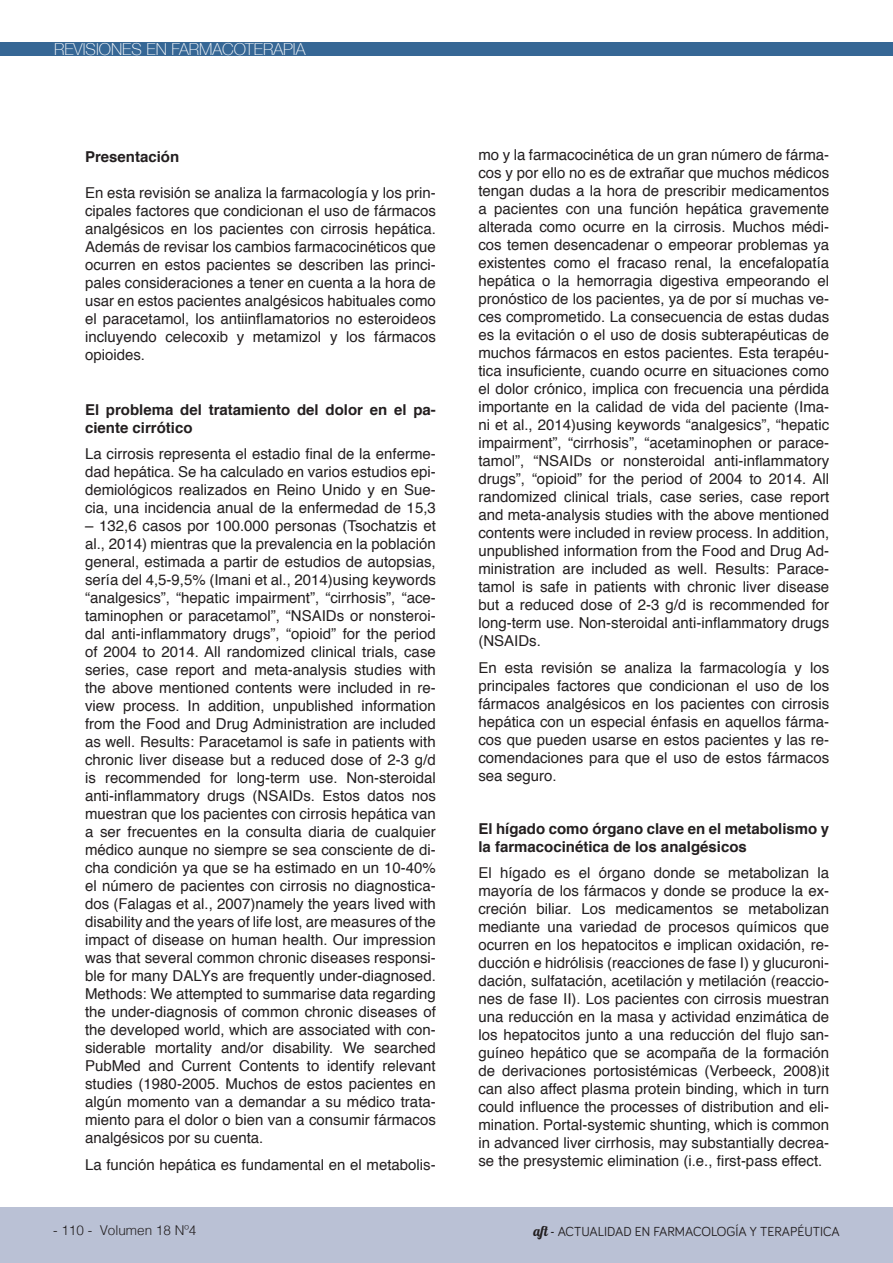
<style>
.page{position:relative;width:893px;height:1263px;background:#fff}
.page>*{position:absolute;margin:0;border:0;box-sizing:border-box;transform-origin:0 0}
.t1{font:100 16.5px "Helvetica Neue";color:#fff}
.t2{font:15px/18px "Helvetica";color:#231f20;text-align:justify}
.t3{font:700 15px/18px "Helvetica";color:#231f20}
.t4{font:15px "Arial";color:#231f20}
.t5{font:13.5px "Bariol";color:#231f20}
.t6{font:300 13.5px "Helvetica";color:#231f20}
.s1{font-family:"Helvetica"}
.s2{font-family:"Lobster 1.4"}
</style>
<div class="page">
<div style="left:0;top:42px;width:893px;height:13px;background:#366795"></div>
<div style="left:0;top:1207px;width:893px;height:56px;background:#bac1d5"></div>
<p class="t1" style="left:54px;top:37px;width:253px">REVISIONES EN FARMACOTERAPIA</p>
<p class="t3" style="left:85px;top:148px;width:96px">Presentación</p>
<p class="t2" style="left:85px;top:184px;width:352px">En esta revisión se analiza la farmacología y los prin&shy;cipales factores que condicionan el uso de fármacos analgésicos en los pacientes con cirrosis hepática.<br>Además de revisar los cambios farmacocinéticos que ocurren en estos pacientes se describen las princi&shy;pales consideraciones a tener en cuenta a la hora de usar en estos pacientes analgésicos habituales como el paracetamol, los antiinflamatorios no esteroideos incluyendo celecoxib y metamizol y los fármacos opioides.</p>
<p class="t3" style="left:85px;top:401px;width:352px">El problema del tratamiento del dolor en el pa&shy;ciente cirrótico</p>
<p class="t2" style="left:85px;top:445px;width:352px">La cirrosis representa el estadio final de la enferme&shy;dad hepática. Se ha calculado en varios estudios epi&shy;demiológicos realizados en Reino Unido y en Sue&shy;cia, una incidencia anual de la enfermedad de 15,3</p>
<p class="t2" style="left:85px;top:517px;width:352px">– 132,6 casos por 100.000 personas (Tsochatzis et al., 2014) mientras que la prevalencia en la población general, estimada a partir de estudios de autopsias, sería del 4,5-9,5% (Imani et al., 2014)using keywords “analgesics”, “hepatic impairment”, “cirrhosis”, “ace&shy;taminophen or paracetamol”, “NSAIDs or nonsteroi&shy;dal anti-inflammatory drugs”, “opioid” for the period of 2004 to 2014. All randomized clinical trials, case series, case report and meta-analysis studies with the above mentioned contents were included in re&shy;view process. In addition, unpublished information from the Food and Drug Administration are included as well. Results: Paracetamol is safe in patients with chronic liver disease but a reduced dose of 2-3 g/d is recommended for long-term use. Non-steroidal anti-inflammatory drugs (NSAIDs. Estos datos nos muestran que los pacientes con cirrosis hepática van a ser frecuentes en la consulta diaria de cualquier médico aunque no siempre se sea consciente de di&shy;cha condición ya que se ha estimado en un 10-40% el número de pacientes con cirrosis no diagnostica&shy;dos (Falagas et al., 2007)namely the years lived with disability and the years of life lost, are measures of the impact of disease on human health. Our impression was that several common chronic diseases responsi&shy;ble for many DALYs are frequently under-diagnosed.<br>Methods: We attempted to summarise data regarding the under-diagnosis of common chronic diseases of the developed world, which are associated with con&shy;siderable mortality and/or disability. We searched PubMed and Current Contents to identify relevant studies (1980-2005. Muchos de estos pacientes en algún momento van a demandar a su médico trata&shy;miento para el dolor o bien van a consumir fármacos analgésicos por su cuenta.</p>
<p class="t2" style="left:85px;top:1156px;width:352px">La función hepática es fundamental en el metabolis-</p>
<p class="t6" style="left:53px;top:1218px;width:145px">- 110 - Volumen 18 Nº4</p>
<p class="t2" style="left:478px;top:146px;width:352px">mo y la farmacocinética de un gran número de fárma&shy;cos y por ello no es de extrañar que muchos médicos tengan dudas a la hora de prescribir medicamentos a pacientes con una función hepática gravemente alterada como ocurre en la cirrosis. Muchos médi&shy;cos temen desencadenar o empeorar problemas ya existentes como el fracaso renal, la encefalopatía hepática o la hemorragia digestiva empeorando el pronóstico de los pacientes, ya de por sí muchas ve&shy;ces comprometido. La consecuencia de estas dudas es la evitación o el uso de dosis subterapéuticas de</p>
<p class="t4" style="left:478px;top:343px;width:352px"><span class="s1">muchos</span> fármacos en estos pacientes<span class="s1">. Esta terapéu-</span></p>
<p class="t2" style="left:478px;top:362px;width:352px">tica insuficiente, cuando ocurre en situaciones como el dolor crónico, implica con frecuencia una pérdida importante en la calidad de vida del paciente (Ima&shy;ni et al., 2014)using keywords “analgesics”, “hepatic impairment”, “cirrhosis”, “acetaminophen or parace&shy;tamol”, “NSAIDs or nonsteroidal anti-inflammatory drugs”, “opioid” for the period of 2004 to 2014. All randomized clinical trials, case series, case report and meta-analysis studies with the above mentioned contents were included in review process. In addition, unpublished information from the Food and Drug Ad&shy;ministration are included as well. Results: Parace&shy;tamol is safe in patients with chronic liver disease but a reduced dose of 2-3 g/d is recommended for long-term use. Non-steroidal anti-inflammatory drugs (NSAIDs.</p>
<p class="t2" style="left:478px;top:659px;width:352px">En esta revisión se analiza la farmacología y los principales factores que condicionan el uso de los fármacos analgésicos en los pacientes con cirrosis hepática con un especial énfasis en aquellos fárma&shy;cos que pueden usarse en estos pacientes y las re&shy;comendaciones para que el uso de estos fármacos sea seguro.</p>
<p class="t3" style="left:478px;top:819px;width:352px">El hígado como órgano clave en el metabolismo y la farmacocinética de los analgésicos</p>
<p class="t2" style="left:478px;top:864px;width:352px">El hígado es el órgano donde se metabolizan la mayoría de los fármacos y donde se produce la ex&shy;creción biliar. Los medicamentos se metabolizan mediante una variedad de procesos químicos que ocurren en los hepatocitos e implican oxidación, re&shy;ducción e hidrólisis (reacciones de fase I) y glucuroni&shy;dación, sulfatación, acetilación y metilación (reaccio&shy;nes de fase II). Los pacientes con cirrosis muestran una reducción en la masa y actividad enzimática de los hepatocitos junto a una reducción del flujo san&shy;guíneo hepático que se acompaña de la formación de derivaciones portosistémicas (Verbeeck, 2008)it can also affect plasma protein binding, which in turn could influence the processes of distribution and eli&shy;mination. Portal-systemic shunting, which is common in advanced liver cirrhosis, may substantially decrea&shy;se the presystemic elimination (i.e., first-pass effect.</p>
<p class="t5" style="left:533px;top:1222px;width:308px"><span class="s2">aft -</span> ACTUALIDAD EN FARMACOLOGÍA Y TERAPÉUTICA</p>
</div>
